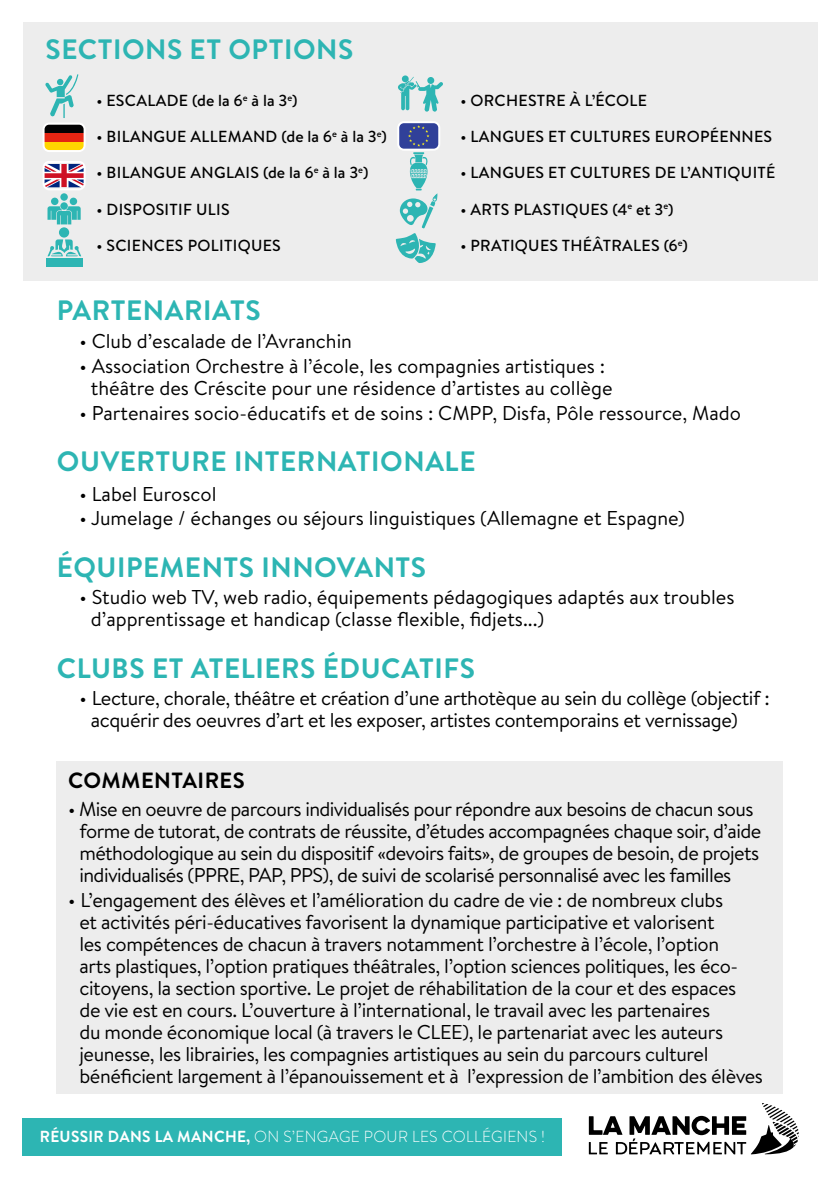
<style>
.page{position:relative;width:840px;height:1191px;background:#fff}
.page>*{position:absolute;margin:0;border:0;box-sizing:border-box;transform-origin:0 0}
.t1{font:700 28px "Brandon Text";letter-spacing:.02em;color:#2db5b3}
.t2{font:700 22px "Brandon Text";letter-spacing:.02em;color:#000}
.t3{font:20px/22px "Brandon Text";letter-spacing:-.02em;color:#000}
.t4{font:20px/22px "Brandon Text";color:#000;text-align:center}
.t5{font:500 16px "Brandon Text";letter-spacing:.02em;color:#000}
.t6{font:300 16px "Brandon Text";letter-spacing:.02em;color:#fff}
.s1{font-weight:700}
</style>
<div class="page">
<div style="left:23px;top:1117px;width:538px;height:38px;background:#2db5b3"></div>
<svg style="left:588px;top:1103px;width:210px;height:51px"></svg>
<div style="left:57px;top:761px;width:725px;height:333px;background:#ededed"></div>
<div style="left:23px;top:23px;width:793px;height:258px;background:#ededed"></div>
<svg style="left:47px;top:206px;width:34px;height:18px"></svg>
<div style="left:60px;top:193px;width:8px;height:8px;background:#2db5b3;border-radius:50%"></div>
<div style="left:60px;top:202px;width:8px;height:8px;background:#2db5b3;border-radius:50%"></div>
<div style="left:51px;top:198px;width:7px;height:7px;background:#2db5b3;border-radius:50%"></div>
<div style="left:70px;top:198px;width:7px;height:7px;background:#2db5b3;border-radius:50%"></div>
<div style="left:397px;top:121px;width:43px;height:30px;border:2px solid #fff;border-radius:6px"></div>
<svg style="left:45px;top:74px;width:33px;height:44px"></svg>
<div style="left:44px;top:124px;width:41px;height:9px;background:#020203"></div>
<div style="left:44px;top:133px;width:41px;height:9px;background:#e42513"></div>
<div style="left:44px;top:142px;width:41px;height:8px;background:#ffd500"></div>
<div style="left:43px;top:123px;width:43px;height:29px;border:2px solid #fff;border-radius:6px"></div>
<svg style="left:46px;top:164px;width:37px;height:23px"></svg>
<div style="left:43px;top:161px;width:43px;height:29px;border:2px solid #fff;border-radius:6px"></div>
<svg style="left:398px;top:75px;width:45px;height:37px"></svg>
<div style="left:427px;top:77px;width:7px;height:7px;background:#2db5b3;border-radius:50%"></div>
<svg style="left:395px;top:122px;width:44px;height:141px"></svg>
<div style="left:46px;top:259px;width:37px;height:8px;background:#2db5b3"></div>
<div style="left:59px;top:227px;width:10px;height:11px;background:#2db5b3;border-radius:50%"></div>
<svg style="left:47px;top:239px;width:34px;height:18px"></svg>
<h1 class="t1" style="left:46px;top:30px;width:309px">SECTIONS ET OPTIONS</h1>
<p class="t5" style="left:96px;top:89px;width:202px">• ESCALADE (de la 6<sup>e</sup> à la 3<sup>e</sup>)</p>
<p class="t5" style="left:96px;top:126px;width:292px">• BILANGUE ALLEMAND (de la 6<sup>e</sup> à la 3<sup>e</sup>)</p>
<p class="t5" style="left:96px;top:162px;width:273px">• BILANGUE ANGLAIS (de la 6<sup>e</sup> à la 3<sup>e</sup>)</p>
<p class="t5" style="left:96px;top:198px;width:135px">• DISPOSITIF ULIS</p>
<p class="t5" style="left:96px;top:234px;width:186px">• SCIENCES POLITIQUES</p>
<p class="t5" style="left:460px;top:89px;width:188px">• ORCHESTRE À L’ÉCOLE</p>
<p class="t5" style="left:460px;top:126px;width:313px">• LANGUES ET CULTURES EUROPÉENNES</p>
<p class="t5" style="left:460px;top:162px;width:316px">• LANGUES ET CULTURES DE L’ANTIQUITÉ</p>
<p class="t5" style="left:460px;top:198px;width:214px">• ARTS PLASTIQUES (4<sup>e</sup> et 3<sup>e</sup>)</p>
<p class="t5" style="left:460px;top:234px;width:229px">• PRATIQUES THÉÂTRALES (6<sup>e</sup>)</p>
<h1 class="t1" style="left:57px;top:291px;width:205px">PARTENARIATS</h1>
<p class="t4" style="left:79px;top:329px;width:274px">• Club d’escalade de l’Avranchin</p>
<p class="t4" style="left:79px;top:354px;width:534px">• Association Orchestre à l’école, les compagnies artistiques : théâtre des Créscite pour une résidence d’artistes au collège</p>
<p class="t4" style="left:79px;top:401px;width:662px">• Partenaires socio-éducatifs et de soins : CMPP, Disfa, Pôle ressource, Mado</p>
<h1 class="t1" style="left:57px;top:441px;width:420px">OUVERTURE INTERNATIONALE</h1>
<p class="t4" style="left:79px;top:482px;width:138px">• Label Euroscol</p>
<p class="t4" style="left:79px;top:507px;width:606px">• Jumelage / échanges ou séjours linguistiques (Allemagne et Espagne)</p>
<h1 class="t1" style="left:57px;top:547px;width:370px">ÉQUIPEMENTS INNOVANTS</h1>
<p class="t4" style="left:91px;top:586px;width:645px;text-align:left;text-indent:-11px">• Studio web TV, web radio, équipements pédagogiques adaptés aux troubles d’apprentissage et handicap (classe flexible, fidjets...)</p>
<h1 class="t1" style="left:57px;top:648px;width:419px">CLUBS ET ATELIERS ÉDUCATIFS</h1>
<p class="t3" style="left:91px;top:686px;width:680px;text-indent:-11px">• Lecture, chorale, théâtre et création d’une arthotèque au sein du collège (objectif : acquérir des oeuvres d’art et les exposer, artistes contemporains et vernissage)</p>
<p class="t2" style="left:68px;top:765px;width:178px">COMMENTAIRES</p>
<p class="t3" style="left:79px;top:797px;width:683px;text-indent:-11px">• Mise en oeuvre de parcours individualisés pour répondre aux besoins de chacun sous forme de tutorat, de contrats de réussite, d’études accompagnées chaque soir, d’aide méthodologique au sein du dispositif «devoirs faits», de groupes de besoin, de projets individualisés (PPRE, PAP, PPS), de suivi de scolarisé personnalisé avec les familles</p>
<p class="t3" style="left:79px;top:888px;width:684px;text-indent:-11px">• L’engagement des élèves et l’amélioration du cadre de vie : de nombreux clubs<br>et activités péri-éducatives favorisent la dynamique participative et valorisent<br>les compétences de chacun à travers notamment l’orchestre à l’école, l’option<br>arts plastiques, l’option pratiques théâtrales, l’option sciences politiques, les éco&shy;citoyens, la section sportive. Le projet de réhabilitation de la cour et des espaces<br>de vie est en cours. L’ouverture à l’international, le travail avec les partenaires<br>du monde économique local (à travers le CLEE), le partenariat avec les auteurs jeunesse, les librairies, les compagnies artistiques au sein du parcours culturel bénéficient largement à l’épanouissement et à l’expression de l’ambition des élèves</p>
<p class="t6" style="left:40px;top:1125px;width:506px"><span class="s1">RÉUSSIR DANS LA MANCHE,</span> ON S’ENGAGE POUR LES COLLÉGIENS !</p>
</div>
